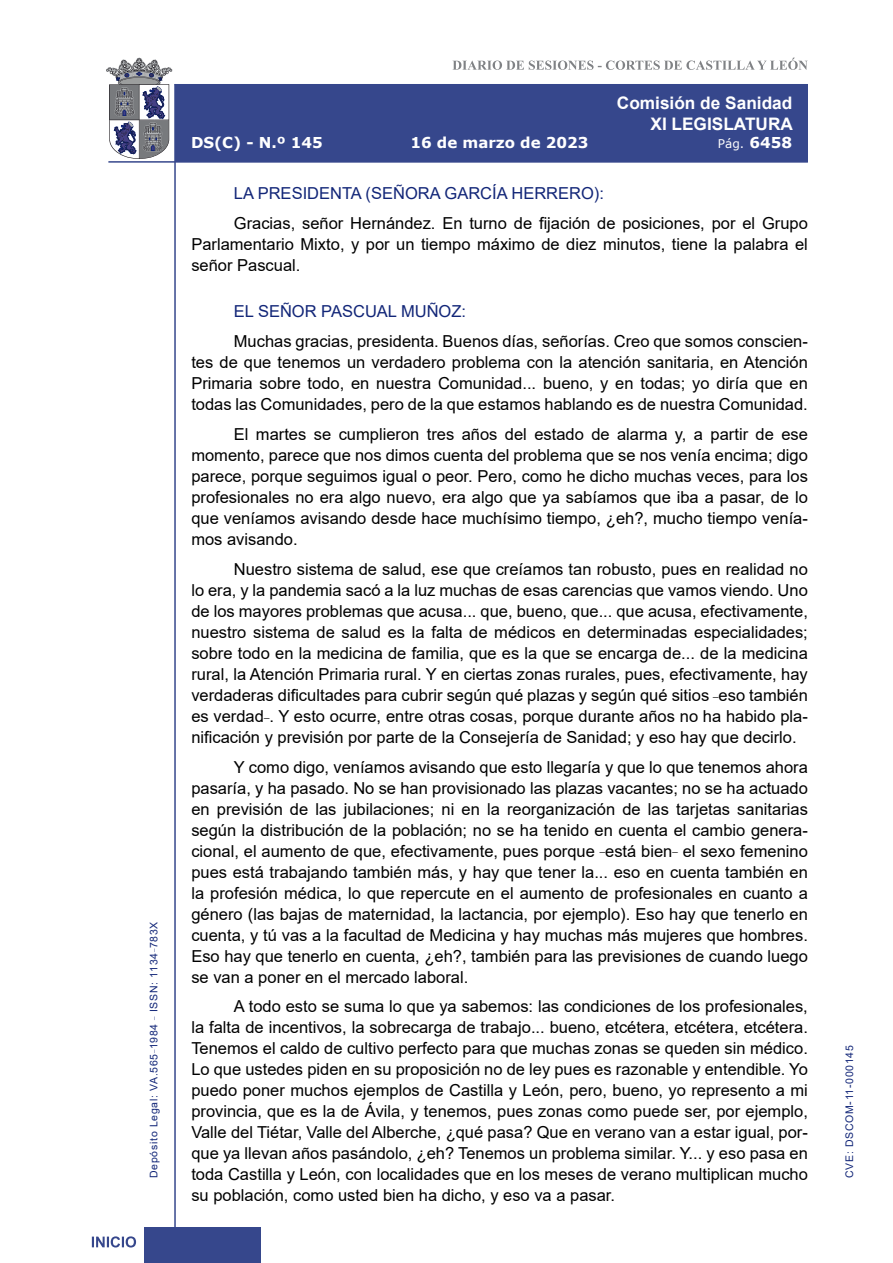
<style>
.page{position:relative;width:893px;height:1263px;background:#fff}
.page>*{position:absolute;margin:0;border:0;box-sizing:border-box;transform-origin:0 0}
.t1{font:700 17.25px/20.7px "Arial";color:#fff;text-align:right}
.t2{font:16.5px/21px "Arial";color:#000;text-align:justify}
.Orador{font:16.5px "Arial";color:#122678}
.t3{font:700 15px "Verdana";color:#fff}
.t4{font:12px "Verdana";color:#fff}
.t5{font:10.5px "Arial";letter-spacing:.065em;color:#122678}
.s1{font-weight:700;font-size:15px}
</style>
<div class="page">
<svg style="left:452px;top:58px;width:356px;height:12px"></svg>
<hr style="left:174px;top:84px;width:2px;height:1179px;background:#36478c">
<div style="left:144px;top:1227px;width:117px;height:36px;background:#36478c"></div>
<div style="left:175px;top:84px;width:633px;height:78px;background:#36478c"></div>
<hr style="left:108px;top:161px;width:700px;height:2px;background:#36478c">
<svg style="left:92px;top:1236px;width:44px;height:11px"></svg>
<svg style="left:106px;top:58px;width:66px;height:101px"></svg>
<p class="t5" style="left:146px;top:1178px;width:258px;rotate:-90deg">Depósito Legal: VA.565<sup>_</sup>1984 <sup>_</sup> ISSN: 1134<sup>_</sup>783X</p>
<p class="t1" style="left:617px;top:93px;width:178px">Comisión de Sanidad<br>XI LEGISLATURA</p>
<p class="t3" style="left:191px;top:132px;width:133px">DS(C) - N.º 145</p>
<p class="t3" style="left:410px;top:132px;width:180px">16 de marzo de 2023</p>
<p class="t4" style="left:718px;top:135px;width:76px">Pág. <span class="s1">6458</span></p>
<p class="Orador" style="left:234px;top:182px;width:372px">LA PRESIDENTA (SEÑORA GARCÍA HERRERO):</p>
<p class="t2" style="left:191px;top:212px;width:618px;text-indent:43px">Gracias, señor Hernández. En turno de fijación de posiciones, por el Grupo Parlamentario Mixto, y por un tiempo máximo de diez minutos, tiene la palabra el señor Pascual.</p>
<p class="Orador" style="left:234px;top:300px;width:234px">EL SEÑOR PASCUAL MUÑOZ:</p>
<p class="t2" style="left:191px;top:330px;width:618px;text-indent:43px">Muchas gracias, presidenta. Buenos días, señorías. Creo que somos conscien&shy;tes de que tenemos un verdadero problema con la atención sanitaria, en Atención Primaria sobre todo, en nuestra Comunidad... bueno, y en todas; yo diría que en todas las Comunidades, pero de la que estamos hablando es de nuestra Comunidad.</p>
<p class="t2" style="left:191px;top:424px;width:618px;text-indent:43px">El martes se cumplieron tres años del estado de alarma y, a partir de ese momento, parece que nos dimos cuenta del problema que se nos venía encima; digo parece, porque seguimos igual o peor. Pero, como he dicho muchas veces, para los profesionales no era algo nuevo, era algo que ya sabíamos que iba a pasar, de lo que veníamos avisando desde hace muchísimo tiempo, ¿eh?, mucho tiempo venía&shy;mos avisando.</p>
<p class="t2" style="left:191px;top:559px;width:618px;text-indent:43px">Nuestro sistema de salud, ese que creíamos tan robusto, pues en realidad no lo era, y la pandemia sacó a la luz muchas de esas carencias que vamos viendo. Uno de los mayores problemas que acusa... que, bueno, que... que acusa, efectivamente, nuestro sistema de salud es la falta de médicos en determinadas especialidades; sobre todo en la medicina de familia, que es la que se encarga de... de la medicina rural, la Atención Primaria rural. Y en ciertas zonas rurales, pues, efectivamente, hay verdaderas dificultades para cubrir según qué plazas y según qué sitios <sup>_</sup>eso también es verdad<sup>_</sup>. Y esto ocurre, entre otras cosas, porque durante años no ha habido pla&shy;nificación y previsión por parte de la Consejería de Sanidad; y eso hay que decirlo.</p>
<p class="t2" style="left:191px;top:756px;width:618px;text-indent:43px">Y como digo, veníamos avisando que esto llegaría y que lo que tenemos ahora pasaría, y ha pasado. No se han provisionado las plazas vacantes; no se ha actuado en previsión de las jubilaciones; ni en la reorganización de las tarjetas sanitarias según la distribución de la población; no se ha tenido en cuenta el cambio genera&shy;cional, el aumento de que, efectivamente, pues porque <sup>_</sup>está bien<sup>_</sup> el sexo femenino pues está trabajando también más, y hay que tener la... eso en cuenta también en la profesión médica, lo que repercute en el aumento de profesionales en cuanto a género (las bajas de maternidad, la lactancia, por ejemplo). Eso hay que tenerlo en cuenta, y tú vas a la facultad de Medicina y hay muchas más mujeres que hombres.<br>Eso hay que tenerlo en cuenta, ¿eh?, también para las previsiones de cuando luego se van a poner en el mercado laboral.</p>
<p class="t2" style="left:191px;top:996px;width:618px;text-indent:43px">A todo esto se suma lo que ya sabemos: las condiciones de los profesionales, la falta de incentivos, la sobrecarga de trabajo... bueno, etcétera, etcétera, etcétera.<br>Tenemos el caldo de cultivo perfecto para que muchas zonas se queden sin médico.<br>Lo que ustedes piden en su proposición no de ley pues es razonable y entendible. Yo puedo poner muchos ejemplos de Castilla y León, pero, bueno, yo represento a mi provincia, que es la de Ávila, y tenemos, pues zonas como puede ser, por ejemplo, Valle del Tiétar, Valle del Alberche, ¿qué pasa? Que en verano van a estar igual, por&shy;que ya llevan años pasándolo, ¿eh? Tenemos un problema similar. Y... y eso pasa en toda Castilla y León, con localidades que en los meses de verano multiplican mucho su población, como usted bien ha dicho, y eso va a pasar.</p>
<p class="t5" style="left:842px;top:1178px;width:134px;rotate:-90deg">CVE: DSCOM-11-000145</p>
</div>
